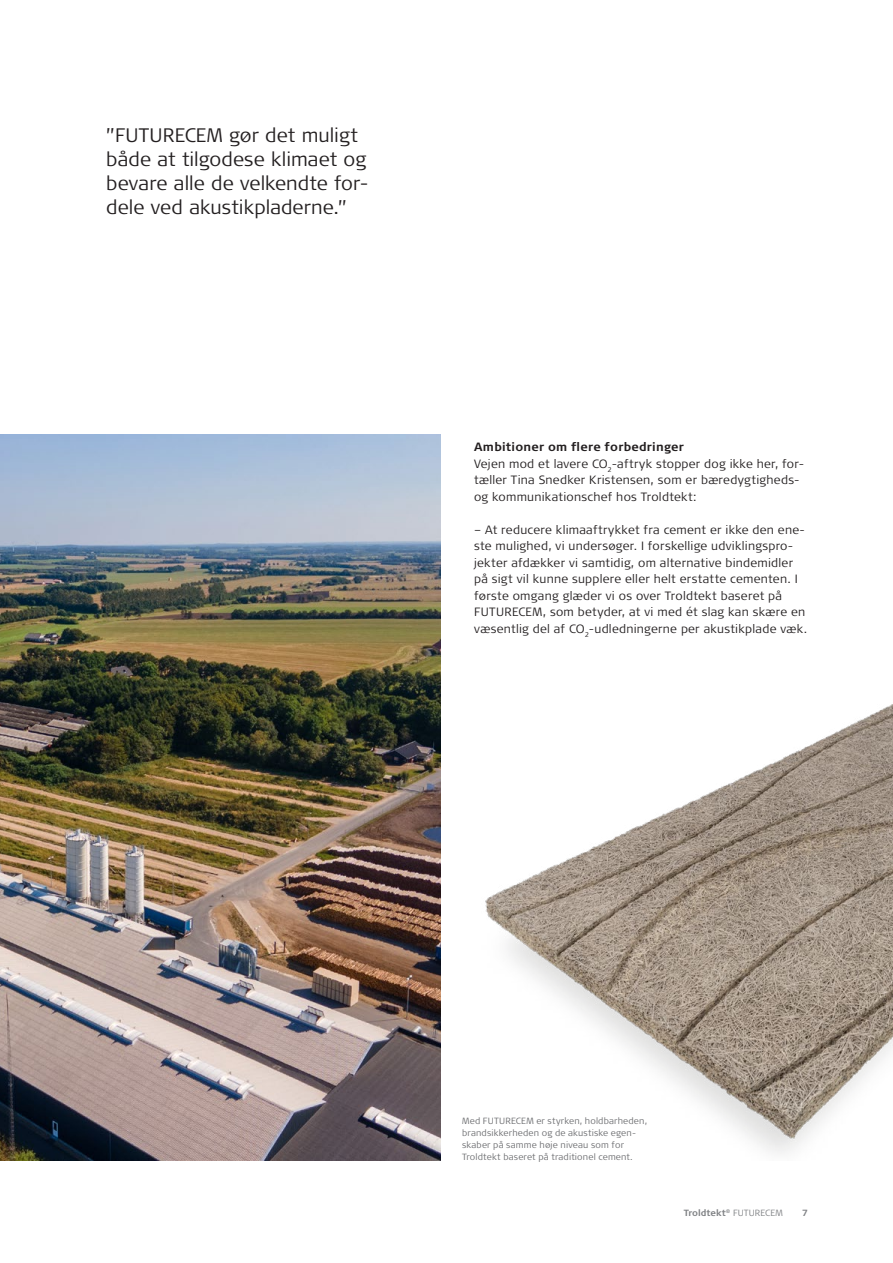
<style>
.page{position:relative;width:893px;height:1263px;background:#fff}
.page>*{position:absolute;margin:0;border:0;box-sizing:border-box;transform-origin:0 0}
.t1{font:300 19.5px/24px "Signa Pro";letter-spacing:.005em;color:#231f20}
.Brødtext{font:300 12px/16.5px "Signa Pro";letter-spacing:.02em;color:#231f20}
.Mellemrubrik{font:700 12px "Signa Pro";letter-spacing:.02em;color:#231f20}
.Brødtext-2{font:300 9px/12px "Signa Pro";letter-spacing:.015em;color:#6c6d70}
.t2{font:700 9px "Signa Pro";color:#808285}
.s1{font-weight:300}
</style>
<div class="page">
<img style="left:0;top:435px;width:440px;height:726px">
<img style="left:485px;top:704px;width:408px;height:450px">
<p class="t1" style="left:106px;top:122px;width:264px">”FUTURECEM gør det muligt både at tilgodese klimaet og bevare alle de velkendte for&shy;dele ved akustikpladerne.”</p>
<p class="Mellemrubrik" style="left:474px;top:439px;width:211px">Ambitioner om flere forbedringer</p>
<p class="Brødtext" style="left:474px;top:455px;width:331px">Vejen mod et lavere CO<sub>2</sub>-aftryk stopper dog ikke her, for&shy;tæller Tina Snedker Kristensen, som er bæredygtigheds&shy;og kommunikationschef hos Troldtekt:</p>
<p class="Brødtext" style="left:474px;top:521px;width:334px">– At reducere klimaaftrykket fra cement er ikke den ene&shy;ste mulighed, vi undersøger. I forskellige udviklingspro&shy;jekter afdækker vi samtidig, om alternative bindemidler på sigt vil kunne supplere eller helt erstatte cementen. I første omgang glæder vi os over Troldtekt baseret på FUTURECEM, som betyder, at vi med ét slag kan skære en væsentlig del af CO<sub>2</sub>-udledningerne per akustikplade væk.</p>
<p class="Brødtext-2" style="left:462px;top:1114px;width:187px">Med FUTURECEM er styrken, holdbarheden, brandsikkerheden og de akustiske egen&shy;skaber på samme høje niveau som for Troldtekt baseret på traditionel cement.</p>
<p class="t2" style="left:684px;top:1206px;width:100px">Troldtekt<sup>®</sup> <span class="s1">FUTURECEM</span></p>
<p class="t2" style="left:802px;top:1206px;width:7px">7</p>
</div>
